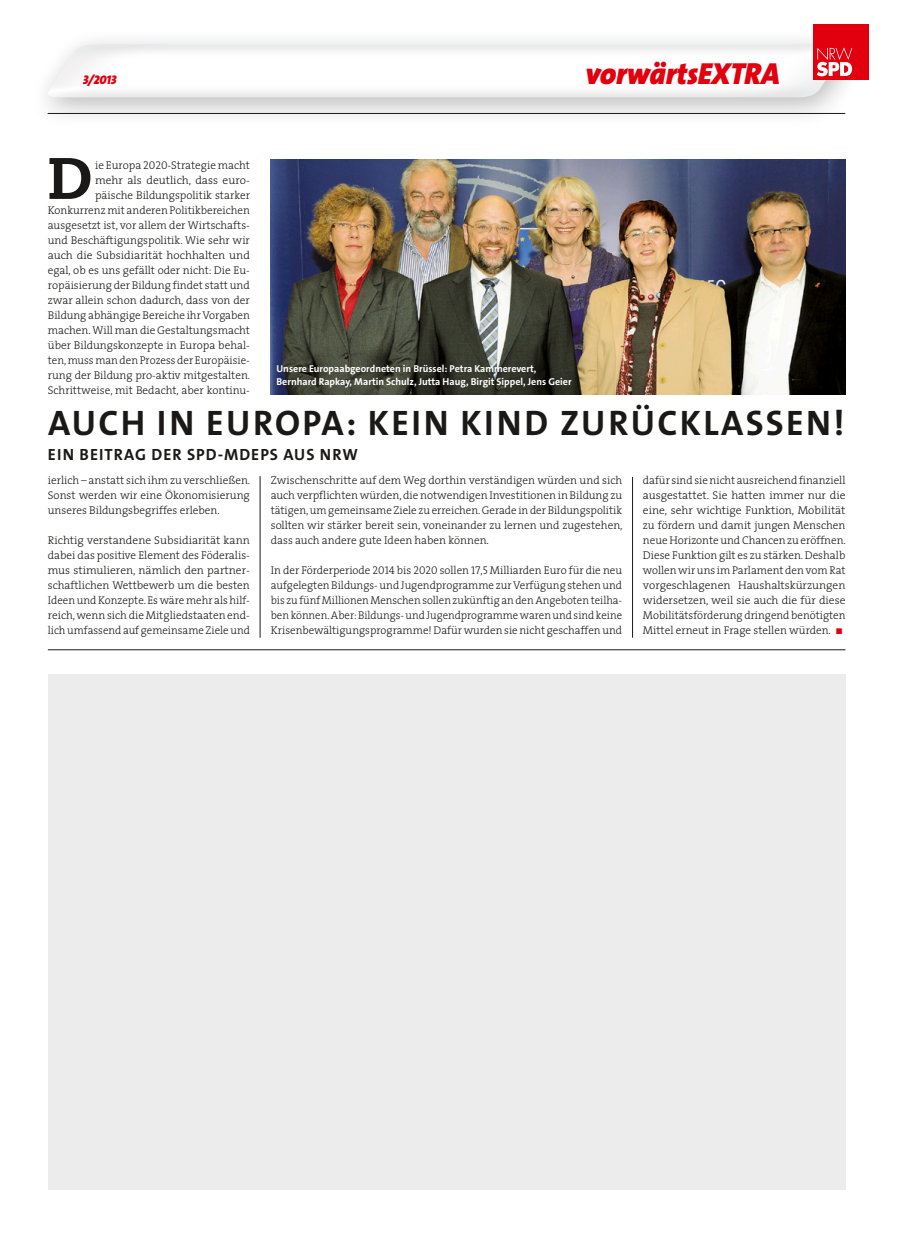
<style>
.page{position:relative;width:904px;height:1241px;background:#fff}
.page>*{position:absolute;margin:0;border:0;box-sizing:border-box;transform-origin:0 0}
.t1{font:800 58.38px "Caecilia LT Std";color:#1a1918}
.t2{font:35.62px "The Sans LP7 Bld";letter-spacing:.065em;color:#1a1918}
.t3{font:30.62px "The Sans LP9 Black IT";letter-spacing:-.01em;color:#e2000f}
.t4{font:16.25px "The Sans LP7 Bld";letter-spacing:.065em;color:#1a1918}
.t5{font:12.5px "The Sans LP9 Black IT";color:#e2000f}
.t6{font:300 11.25px/15px "The Serif";color:#1a1918;text-align:justify}
.t7{font:10px/12.5px "The Sans LP7 Bld";color:#fff}
.s1{font-family:"The Serif Light Caps";font-weight:400}
.s2{color:#e2000f}
</style>
<div class="page">
<div style="left:30px;top:28px;width:842px;height:100px;background:#1a1918;opacity:.29"></div>
<img style="left:46px;top:44px;width:801px;height:53px">
<hr style="left:48px;top:113px;width:797px;height:1px;background:#1a1918">
<div style="left:813px;top:25px;width:55px;height:55px;background:#e2000f"></div>
<svg style="left:816px;top:47px;width:36px;height:29px"></svg>
<div style="left:48px;top:674px;width:797px;height:515px;background:#ececec"></div>
<hr style="left:48px;top:649px;width:797px;height:1px;background:#1a1918">
<img style="left:271px;top:159px;width:574px;height:235px">
<hr style="left:260px;top:476px;width:1px;height:161px;background:#1a1918">
<hr style="left:632px;top:477px;width:1px;height:160px;background:#1a1918">
<p class="t5" style="left:83px;top:71px;width:35px">3/2013</p>
<h3 class="t3" style="left:585px;top:53px;width:196px">vorwärtsEXTRA</h3>
<h1 class="t1" style="left:48px;top:142px;width:46px">D</h1>
<p class="t6" style="left:48px;top:157px;width:204px;text-align:right">ie Europa <span class="s1">2020</span>-Strategie macht<br>mehr als deutlich, dass euro-<br>päische Bildungspolitik starker Konkurrenz mit anderen Politikbereichen ausgesetzt ist, vor allem der Wirtschafts&shy;und Beschäftigungspolitik. Wie sehr wir auch die Subsidiarität hochhalten und egal, ob es uns gefällt oder nicht: Die Eu&shy;ropäisierung der Bildung findet statt und zwar allein schon dadurch, dass von der Bildung abhängige Bereiche ihr Vorgaben machen. Will man die Gestaltungsmacht über Bildungskonzepte in Europa behal&shy;ten, muss man den Prozess der Europäisie&shy;rung der Bildung pro-aktiv mitgestalten.<br>Schrittweise, mit Bedacht, aber kontinu-</p>
<h2 class="t2" style="left:48px;top:400px;width:798px">Auch in Europa: Kein Kind zurücklassen!</h2>
<h3 class="t4" style="left:48px;top:444px;width:311px">Ein Beitrag der SPD-MdEPs aus NRW</h3>
<p class="t6" style="left:48px;top:472px;width:204px">ierlich – anstatt sich ihm zu verschließen.<br>Sonst werden wir eine Ökonomisierung unseres Bildungsbegriffes erleben.</p>
<p class="t6" style="left:48px;top:532px;width:203px">Richtig verstandene Subsidiarität kann dabei das positive Element des Föderalis&shy;mus stimulieren, nämlich den partner&shy;schaftlichen Wettbewerb um die besten Ideen und Konzepte. Es wäre mehr als hilf&shy;reich, wenn sich die Mitgliedstaaten end&shy;lich umfassend auf gemeinsame Ziele und</p>
<p class="t7" style="left:276px;top:363px;width:296px">Unsere Europaabgeordneten in Brüssel: Petra Kammerevert,<br>Bernhard Rapkay, Martin Schulz, Jutta Haug, Birgit Sippel, Jens Geier</p>
<p class="t6" style="left:271px;top:472px;width:353px">Zwischenschritte auf dem Weg dorthin verständigen würden und sich auch verpflichten würden, die notwendigen Investitionen in Bildung zu tätigen, um gemeinsame Ziele zu erreichen. Gerade in der Bildungspolitik sollten wir stärker bereit sein, voneinander zu lernen und zugestehen, dass auch andere gute Ideen haben können.</p>
<p class="t6" style="left:271px;top:562px;width:353px">In der Förderperiode <span class="s1">2014</span> bis <span class="s1">2020</span> sollen <span class="s1">17</span>,<span class="s1">5</span> Milliarden Euro für die neu aufgelegten Bildungs- und Jugendprogramme zur Verfügung stehen und bis zu fünf Millionen Menschen sollen zukünftig an den Angeboten teilha&shy;ben können. Aber: Bildungs- und Jugendprogramme waren und sind keine Krisenbewältigungsprogramme! Dafür wurden sie nicht geschaffen und</p>
<p class="t6" style="left:643px;top:472px;width:204px">dafür sind sie nicht ausreichend finanziell ausgestattet. Sie hatten immer nur die eine, sehr wichtige Funktion, Mobilität zu fördern und damit jungen Menschen neue Horizonte und Chancen zu eröffnen.<br>Diese Funktion gilt es zu stärken. Deshalb wollen wir uns im Parlament den vom Rat vorgeschlagenen Haushaltskürzungen widersetzen, weil sie auch die für diese Mobilitätsförderung dringend benötigten Mittel erneut in Frage stellen würden. <span class="s2">■</span></p>
</div>
